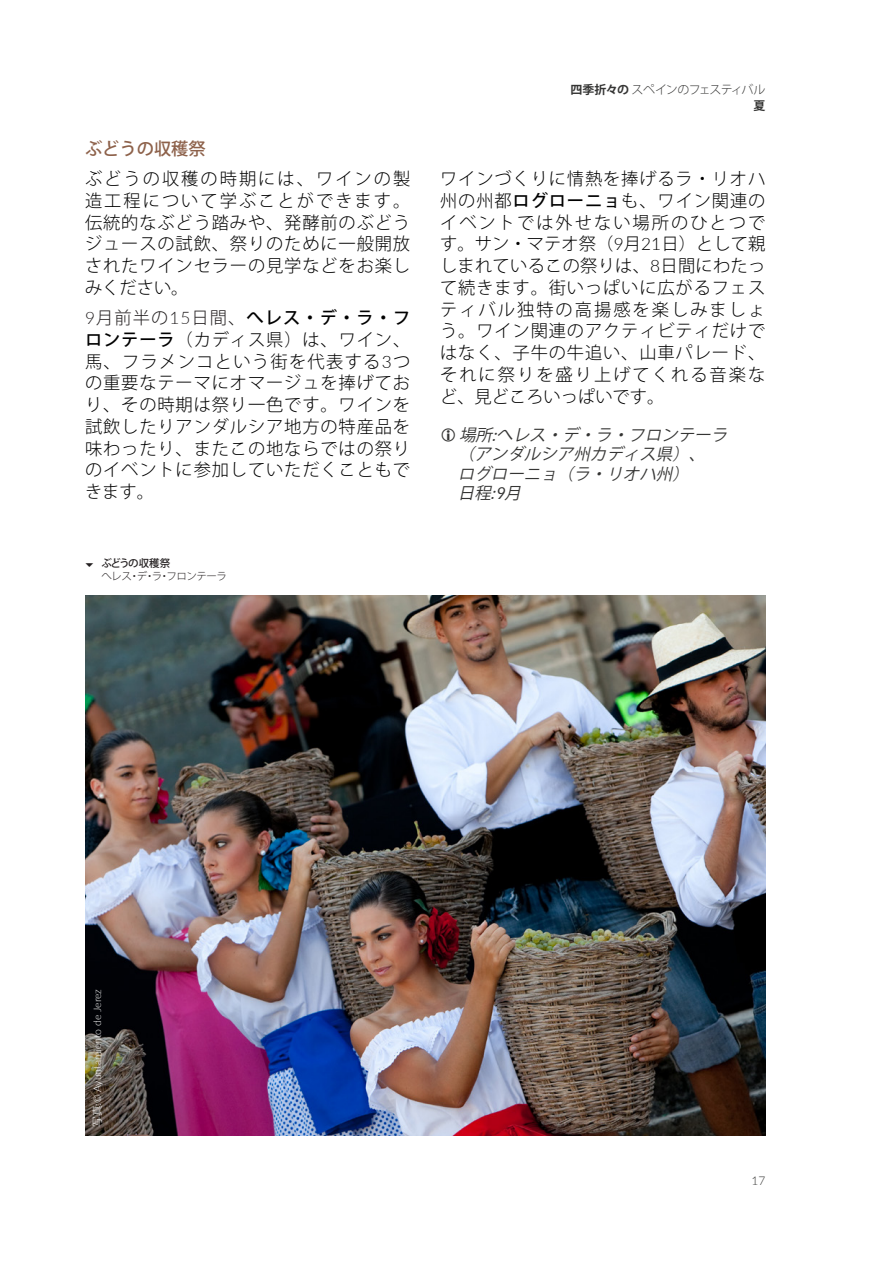
<style>
.page{position:relative;width:893px;height:1263px;background:#fff}
.page>*{position:absolute;margin:0;border:0;box-sizing:border-box;transform-origin:0 0}
.Body{font:300 17.25px/21.8px "Koz Go Pro";letter-spacing:.05em;color:#000;text-align:justify}
.t1{font:500 17.25px "Koz Go Pro";color:#8d614a}
.INFO{font:italic 16.5px/19.5px "Koz Go Pro";color:#353534}
.t2{font:300 12px "Koz Go Pro";letter-spacing:-.05em;color:#353534}
.t3{font:300 12px "Lato";color:#353534}
.t4{font:700 12px "Koz Go Pro";color:#353534}
.PIE_ARRIBA{font:300 10.5px "Lato";color:#fff}
.SUBPIE_ARRIBA{font:300 10.5px "Koz Go Pro";letter-spacing:-.05em;color:#231f20}
.t5{font:500 10.5px "Koz Go Pro";letter-spacing:-.065em;color:#231f20}
.s1{font-family:"Lato";color:#231f20}
.s2{color:#231f20}
.s3{font-weight:500}
.s4{font-family:"Lato"}
.s5{font-weight:700}
.s6{font-family:"Koz Go Pro"}
</style>
<div class="page">
<img style="left:85px;top:595px;width:680px;height:540px">
<h3 class="t1" style="left:85px;top:137px;width:122px">ぶどうの収穫祭</h3>
<p class="Body" style="left:85px;top:168px;width:327px">ぶどうの収穫の時期には、ワインの製造工程について学ぶことができます。伝統的なぶどう踏みや、発酵前のぶどうジュースの試飲、祭りのために一般開放されたワインセラーの見学などをお楽しみください。</p>
<p class="Body" style="left:85px;top:307px;width:327px"><span class="s1">9</span><span class="s2">月前半の</span><span class="s1">15</span><span class="s2">日間、</span><span class="s3">へレス・デ・ラ・フロンテーラ</span>（カディス県）は、ワイン、馬、フラメンコという街を代表する<span class="s4">3</span>つの重要なテーマにオマージュを捧げており、その時期は祭り一色です。ワインを試飲したりアンダルシア地方の特産品を味わったり、またこの地ならではの祭りのイベントに参加していただくこともできます。</p>
<p class="t5" style="left:101px;top:557px;width:70px">ぶどうの収穫祭</p>
<p class="SUBPIE_ARRIBA" style="left:102px;top:569px;width:127px">へレス・デ・ラ・フロンテーラ</p>
<p class="t2" style="left:571px;top:82px;width:196px"><span class="s5">四季折々の</span>スペインのフェスティバル</p>
<p class="t4" style="left:753px;top:98px;width:13px">夏</p>
<p class="Body" style="left:440px;top:168px;width:327px">ワインづくりに情熱を捧げるラ・リオハ州の州都<span class="s3">ログローニョ</span>も、ワイン関連のイベントでは外せない場所のひとつです。サン・マテオ祭（<span class="s4">9</span>月<span class="s4">21</span>日）として親しまれているこの祭りは、<span class="s4">8</span>日間にわたって続きます。街いっぱいに広がるフェスティバル独特の高揚感を楽しみましょう。ワイン関連のアクティビティだけではなく、子牛の牛追い、山車パレード、それに祭りを盛り上げてくれる音楽など、見どころいっぱいです。</p>
<p class="INFO" style="left:458px;top:425px;width:276px">場所<span class="s4">:</span>へレス・デ・ラ・フロンテーラ（アンダルシア州カディス県）、ログローニョ（ラ・リオハ州）<br>日程<span class="s4">:9</span>月</p>
<p class="PIE_ARRIBA" style="left:90px;top:1127px;width:139px;rotate:-90deg"><span class="s6">写真</span>:© Ayuntamiento de Jerez</p>
<p class="t3" style="left:751px;top:1172px;width:15px">17</p>
</div>
